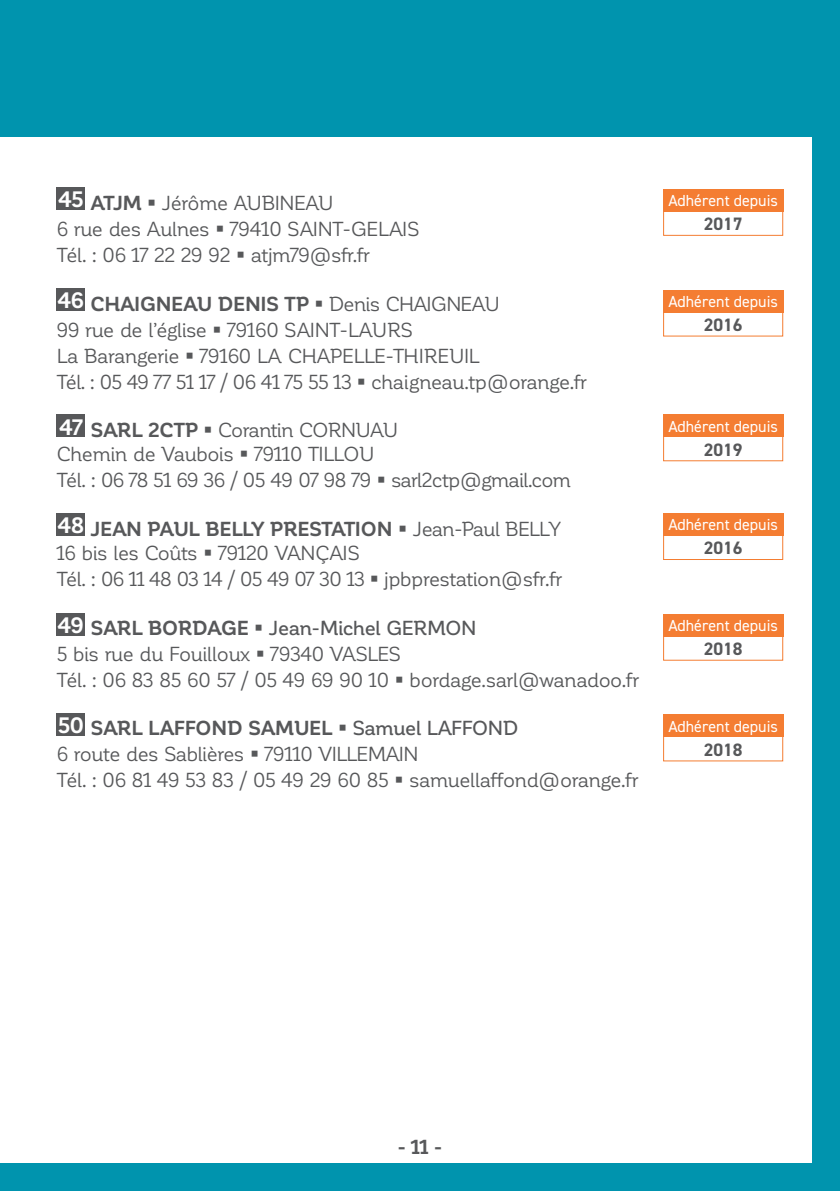
<style>
.page{position:relative;width:840px;height:1191px;background:#fff}
.page>*{position:absolute;margin:0;border:0;box-sizing:border-box;transform-origin:0 0}
.t1{font:20px/26px "Corporative";letter-spacing:-.02em;color:#57585a}
.t2{font:700 20px "Corporative";color:#57585a}
.t3{font:700 18px "DIN2014";color:#57585a}
.t4{font:16px "DIN2014";color:#fff}
.s1{font-weight:700;font-size:22px;color:#fff}
.s2{font-weight:700}
.s3{font-weight:500}
</style>
<div class="page">
<div style="left:0;top:0;width:839px;height:1191px;background:#0094ae"></div>
<div style="left:0;top:28px;width:811px;height:1134px;background:#fff"></div>
<div style="left:57px;top:187px;width:28px;height:23px;background:#57585a"></div>
<div style="left:662px;top:189px;width:120px;height:23px;background:#f47d32"></div>
<div style="left:662px;top:210px;width:120px;height:26px;border:1px solid #f47d32"></div>
<div style="left:57px;top:288px;width:28px;height:22px;background:#57585a"></div>
<div style="left:662px;top:290px;width:120px;height:22px;background:#f47d32"></div>
<div style="left:662px;top:311px;width:120px;height:25px;border:1px solid #f47d32"></div>
<div style="left:57px;top:414px;width:28px;height:23px;background:#57585a"></div>
<div style="left:662px;top:414px;width:120px;height:23px;background:#f47d32"></div>
<div style="left:662px;top:436px;width:120px;height:25px;border:1px solid #f47d32"></div>
<div style="left:57px;top:513px;width:28px;height:23px;background:#57585a"></div>
<div style="left:662px;top:513px;width:120px;height:23px;background:#f47d32"></div>
<div style="left:662px;top:534px;width:120px;height:26px;border:1px solid #f47d32"></div>
<div style="left:57px;top:613px;width:28px;height:23px;background:#57585a"></div>
<div style="left:662px;top:614px;width:120px;height:22px;background:#f47d32"></div>
<div style="left:662px;top:635px;width:120px;height:25px;border:1px solid #f47d32"></div>
<div style="left:57px;top:712px;width:28px;height:23px;background:#57585a"></div>
<div style="left:662px;top:714px;width:120px;height:23px;background:#f47d32"></div>
<div style="left:662px;top:736px;width:120px;height:25px;border:1px solid #f47d32"></div>
<div style="left:0;top:0;width:839px;height:136px;background:#0094ae"></div>
<p class="t1" style="left:57px;top:190px;width:364px"><span class="s1">45</span> <span class="s2">ATJM</span> ▪ Jérôme AUBINEAU<br>6 rue des Aulnes ▪ 79410 SAINT-GELAIS</p>
<p class="t4" style="left:668px;top:190px;width:111px">Adhérent depuis</p>
<p class="t3" style="left:703px;top:212px;width:40px">2017</p>
<p class="t1" style="left:57px;top:242px;width:314px">Tél. : 06 17 22 29 92 ▪ atjm79@sfr.fr</p>
<p class="t1" style="left:57px;top:291px;width:444px"><span class="s1">46</span> <span class="s2">CHAIGNEAU DENIS TP</span> ▪ Denis CHAIGNEAU<br>99 rue de l’église ▪ 79160 SAINT-LAURS</p>
<p class="t4" style="left:668px;top:291px;width:111px">Adhérent depuis</p>
<p class="t3" style="left:703px;top:313px;width:40px">2016</p>
<p class="t1" style="left:57px;top:343px;width:531px">La Barangerie ▪ 79160 LA CHAPELLE-THIREUIL<br>Tél. : 05 49 77 51 17 / 06 41 75 55 13 ▪ chaigneau.tp@orange.fr</p>
<p class="t1" style="left:57px;top:418px;width:342px;line-height:24px"><span class="s1">47</span> <span class="s2">SARL 2CTP</span> ▪ Corantin CORNUAU<br>Chemin de Vaubois ▪ 79110 TILLOU</p>
<p class="t4" style="left:668px;top:416px;width:111px">Adhérent depuis</p>
<p class="t3" style="left:703px;top:437px;width:40px">2019</p>
<p class="t1" style="left:57px;top:467px;width:515px">Tél. : 06 78 51 69 36 / 05 49 07 98 79 ▪ sarl2ctp@gmail.com</p>
<p class="t1" style="left:57px;top:517px;width:505px;line-height:24px"><span class="s1">48</span> <span class="s2">JEAN PAUL BELLY PRESTATION</span> ▪ Jean-Paul BELLY<br>16 bis les Coûts ▪ 79120 VANÇAIS</p>
<p class="t4" style="left:668px;top:515px;width:111px">Adhérent depuis</p>
<p class="t3" style="left:703px;top:536px;width:40px">2016</p>
<p class="t1" style="left:57px;top:566px;width:507px">Tél. : 06 11 48 03 14 / 05 49 07 30 13 ▪ jpbprestation@sfr.fr</p>
<p class="t1" style="left:57px;top:615px;width:421px"><span class="s1">49</span> <span class="s2">SARL BORDAGE</span> ▪ <span class="s3">Jean-Michel GERMON<br></span>5 bis rue du Fouilloux ▪ 79340 VASLES</p>
<p class="t4" style="left:668px;top:615px;width:111px">Adhérent depuis</p>
<p class="t3" style="left:703px;top:637px;width:40px">2018</p>
<p class="t1" style="left:57px;top:667px;width:583px">Tél. : 06 83 85 60 57 / 05 49 69 90 10 ▪ bordage.sarl@wanadoo.fr</p>
<p class="t1" style="left:57px;top:715px;width:463px"><span class="s1">50</span> <span class="s2">SARL LAFFOND SAMUEL</span> ▪ <span class="s3">Samuel LAFFOND<br></span>6 route des Sablières ▪ 79110 VILLEMAIN</p>
<p class="t4" style="left:668px;top:716px;width:111px">Adhérent depuis</p>
<p class="t3" style="left:703px;top:737px;width:40px">2018</p>
<p class="t1" style="left:57px;top:767px;width:583px">Tél. : 06 81 49 53 83 / 05 49 29 60 85 ▪ samuellaffond@orange.fr</p>
<p class="t2" style="left:397px;top:1135px;width:46px">- 11 -</p>
</div>
